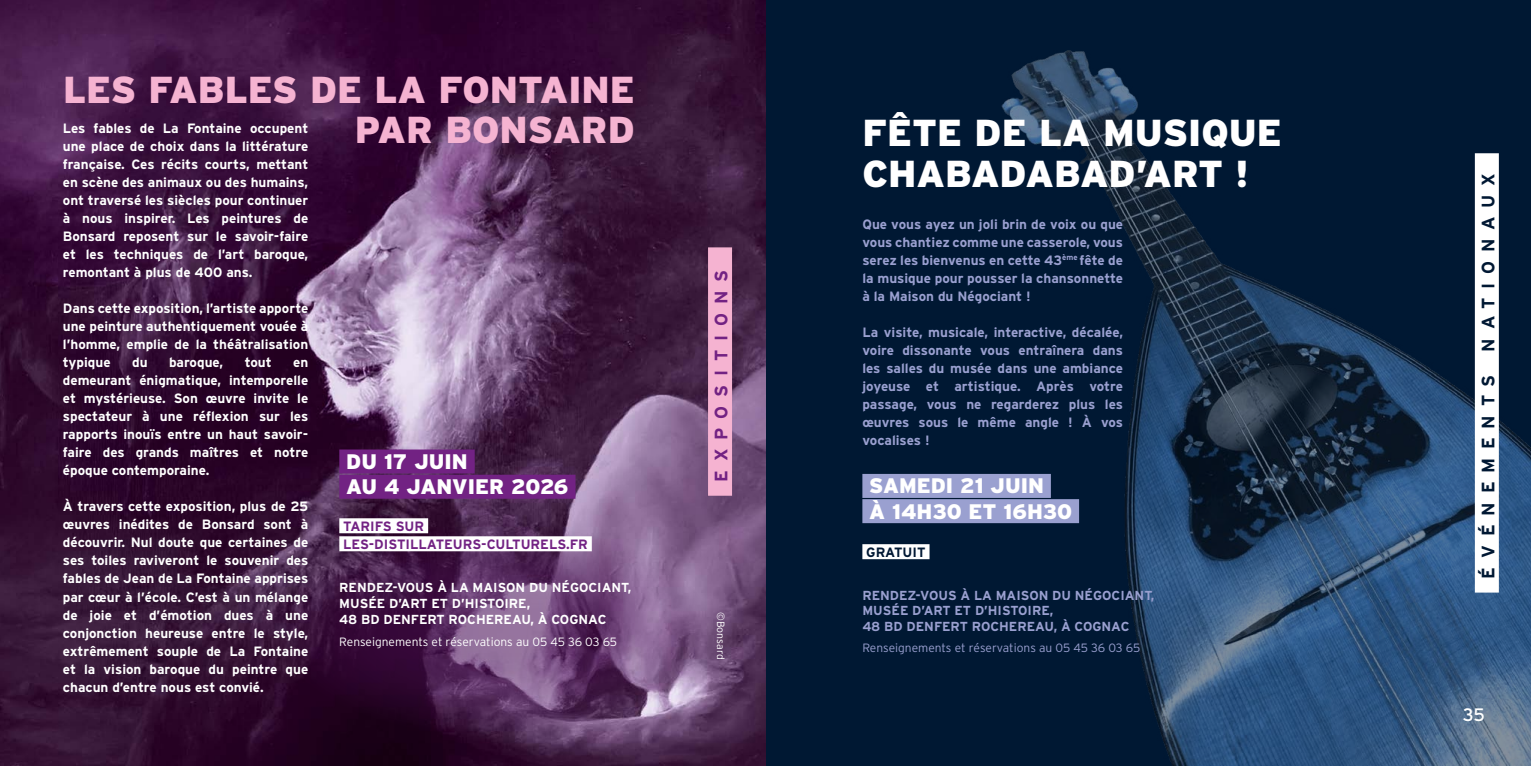
<style>
.page{position:relative;width:1531px;height:766px;background:#fff}
.page>*{position:absolute;margin:0;border:0;box-sizing:border-box;transform-origin:0 0}
.t1{font:900 37.5px/40.5px "Interstate";color:#f5b3d1;text-align:right}
.t2{font:900 37.5px/40.5px "Interstate";color:#fff}
.t3{font:900 21px/25.2px "Interstate";color:#fff}
.t4{font:700 18px "Interstate";letter-spacing:.49em;color:#001833}
.t5{font:700 18px "Interstate";letter-spacing:.49em;color:#722283}
.t6{font:18px "Interstate";color:#fff}
.t7{font:700 13.5px/18px "Interstate";color:#fff;text-align:justify}
.t8{font:700 13.5px/18px "Interstate";color:#9aa0d0;text-align:justify}
.t9{font:700 13.5px/18px "Interstate";color:#722283}
.t10{font:700 13.5px "Interstate";color:#001833}
.t11{font:700 13.05px/15.6px "Interstate";color:#9aa0d0}
.t12{font:700 13.05px/15.6px "Interstate";color:#fff}
.t13{font:300 12px "Interstate";color:#9aa0d0}
.t14{font:300 12px "Interstate";color:#fff}
.t15{font:300 10.5px "Interstate";letter-spacing:-.005em;color:#fff}
</style>
<div class="page">
<div style="left:762px;top:0;width:769px;height:765px;background:#001833"></div>
<img style="left:995px;top:50px;width:536px;height:715px">
<div style="left:862px;top:474px;width:189px;height:24px;background:#9aa0d0"></div>
<div style="left:862px;top:499px;width:217px;height:24px;background:#9aa0d0"></div>
<div style="left:1475px;top:153px;width:24px;height:439px;background:#fff"></div>
<img style="left:0;top:0;width:765px;height:765px">
<svg style="left:275px;top:523px;width:436px;height:213px;background:#5b3461"></svg>
<div style="left:708px;top:247px;width:24px;height:248px;background:#f5b3d1"></div>
<div style="left:339px;top:449px;width:136px;height:24px;background:#722283"></div>
<div style="left:339px;top:474px;width:236px;height:24px;background:#722283"></div>
<div style="left:862px;top:544px;width:67px;height:15px;background:#fff"></div>
<div style="left:339px;top:518px;width:89px;height:15px;background:#fff"></div>
<div style="left:339px;top:536px;width:253px;height:15px;background:#fff"></div>
<h1 class="t1" style="left:63px;top:69px;width:573px">LES FABLES DE LA FONTAINE<br>PAR BONSARD</h1>
<p class="t7" style="left:63px;top:119px;width:247px">Les fables de La Fontaine occupent une place de choix dans la littérature française. Ces récits courts, mettant en scène des animaux ou des humains, ont traversé les siècles pour continuer à nous inspirer. Les peintures de Bonsard reposent sur le savoir-faire et les techniques de l’art baroque, remontant à plus de 400 ans.</p>
<p class="t7" style="left:63px;top:299px;width:247px">Dans cette exposition, l’artiste apporte une peinture authentiquement vouée à l’homme, emplie de la théâtralisation typique</p>
<p class="t7" style="left:132px;top:353px;width:17px">du</p>
<p class="t7" style="left:169px;top:353px;width:56px">baroque,</p>
<p class="t7" style="left:245px;top:353px;width:29px">tout</p>
<p class="t7" style="left:63px;top:353px;width:247px;text-indent:230px">en demeurant énigmatique, intemporelle et mystérieuse. Son œuvre invite le spectateur à une réflexion sur les rapports inouïs entre un haut savoir&shy;faire des grands maîtres et notre époque contemporaine.</p>
<p class="t7" style="left:63px;top:497px;width:247px">À travers cette exposition, plus de 25 œuvres inédites de Bonsard sont à découvrir. Nul doute que certaines de ses toiles raviveront le souvenir des fables de Jean de La Fontaine apprises par cœur à l’école. C’est à un mélange de joie et d’émotion dues à une conjonction heureuse entre le style, extrêmement souple de La Fontaine et la vision baroque du peintre que chacun d’entre nous est convié.</p>
<h2 class="t3" style="left:346px;top:448px;width:224px">DU 17 JUIN<br>AU 4 JANVIER 2026</h2>
<p class="t9" style="left:343px;top:517px;width:246px">TARIFS SUR<br>LES-DISTILLATEURS-CULTURELS.FR</p>
<p class="t12" style="left:339px;top:579px;width:294px">RENDEZ-VOUS À LA MAISON DU NÉGOCIANT,<br>MUSÉE D’ART ET D’HISTOIRE,<br>48 BD DENFERT ROCHEREAU, À COGNAC</p>
<p class="t14" style="left:339px;top:635px;width:279px">Renseignements et réservations au 05 45 36 03 65</p>
<h3 class="t5" style="left:711px;top:481px;width:213px;rotate:-90deg">EXPOSITIONS</h3>
<p class="t15" style="left:727px;top:611px;width:49px;rotate:90deg">©Bonsard</p>
<h1 class="t2" style="left:862px;top:112px;width:421px">FÊTE DE LA MUSIQUE<br>CHABADABAD’ART !</h1>
<p class="t8" style="left:862px;top:215px;width:262px">Que vous ayez un joli brin de voix ou que vous chantiez comme une casserole, vous serez les bienvenus en cette 43<sup>ème</sup> fête de la musique pour pousser la chansonnette à la Maison du Négociant !</p>
<p class="t8" style="left:862px;top:323px;width:262px">La visite, musicale, interactive, décalée, voire dissonante vous entraînera dans les salles du musée dans une ambiance joyeuse et artistique. Après votre passage, vous ne regarderez plus les œuvres sous le même angle ! À vos vocalises !</p>
<h2 class="t3" style="left:869px;top:473px;width:204px">SAMEDI 21 JUIN<br>À 14H30 ET 16H30</h2>
<p class="t10" style="left:866px;top:544px;width:61px">GRATUIT</p>
<p class="t11" style="left:862px;top:587px;width:294px">RENDEZ-VOUS À LA MAISON DU NÉGOCIANT,<br>MUSÉE D’ART ET D’HISTOIRE,<br>48 BD DENFERT ROCHEREAU, À COGNAC</p>
<p class="t13" style="left:862px;top:640px;width:279px">Renseignements et réservations au 05 45 36 03 65</p>
<h3 class="t4" style="left:1478px;top:351px;width:180px;rotate:-90deg">NATIONAUX</h3>
<h3 class="t4" style="left:1478px;top:578px;width:205px;rotate:-90deg">ÉVÉNEMENTS</h3>
<h3 class="t6" style="left:1463px;top:704px;width:23px">35</h3>
</div>
